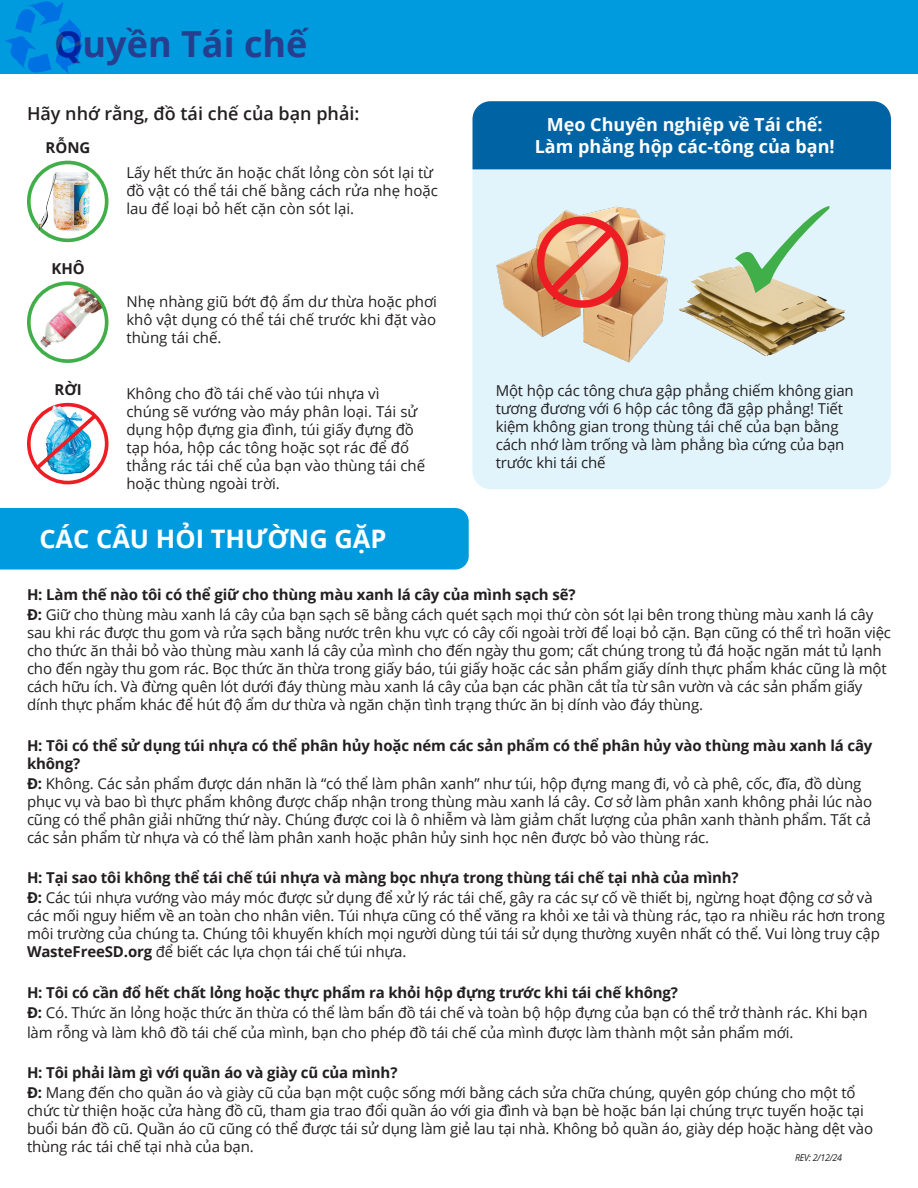
<style>
.page{position:relative;width:918px;height:1188px;background:#fff}
.page>*{position:absolute;margin:0;border:0;box-sizing:border-box;transform-origin:0 0}
.t1{font:700 36px "Open Sans";color:#253f8e}
.t2{font:700 25.5px "Open Sans";color:#fff}
.t3{font:700 18px "Open Sans";color:#fff}
.t4{font:600 18px "Open Sans";color:#231f20}
.t5{font:15px/18px "Open Sans";letter-spacing:-.01em;color:#231f20}
.t6{font:700 15px/18px "Open Sans";letter-spacing:-.01em;color:#231f20}
.Body_Text{font:italic 9.45px "Open Sans";letter-spacing:-.03em;color:#231f20;scale:.94 1}
.s1{font-weight:700}
</style>
<div class="page">
<img style="left:36px;top:167px;width:66px;height:70px">
<div style="left:27px;top:161px;width:82px;height:81px;border:4px solid #40ae49;border-radius:50%"></div>
<img style="left:27px;top:402px;width:82px;height:83px">
<img style="left:29px;top:286px;width:75px;height:71px">
<div style="left:27px;top:281px;width:82px;height:82px;border:4px solid #40ae49;border-radius:50%"></div>
<div style="left:0;top:508px;width:469px;height:62px;background:#009bde"></div>
<div style="left:472px;top:169px;width:419px;height:320px;background:#e1f4fc"></div>
<div style="left:472px;top:101px;width:419px;height:68px;background:#0063a4"></div>
<div style="left:0;top:0;width:918px;height:73px;background:#009bde"></div>
<svg style="left:4px;top:1px;width:80px;height:73px"></svg>
<img style="left:489px;top:202px;width:187px;height:166px">
<img style="left:675px;top:261px;width:176px;height:101px">
<div style="left:537px;top:216px;width:91px;height:92px;border:8px solid #ee1d23;border-radius:50%"></div>
<svg style="left:542px;top:223px;width:77px;height:78px;background:#e38b6b"></svg>
<svg style="left:735px;top:205px;width:96px;height:88px;background:#c6e5d6"></svg>
<p class="t1" style="left:54px;top:18px;width:255px">Quyền Tái chế</p>
<p class="t4" style="left:27px;top:101px;width:334px">Hãy nhớ rằng, đồ tái chế của bạn phải:</p>
<p class="t6" style="left:46px;top:138px;width:46px">RỖNG</p>
<p class="t6" style="left:51px;top:259px;width:35px">KHÔ</p>
<p class="t6" style="left:54px;top:381px;width:29px">RỜI</p>
<p class="t5" style="left:126px;top:163px;width:313px">Lấy hết thức ăn hoặc chất lỏng còn sót lại từ đồ vật có thể tái chế bằng cách rửa nhẹ hoặc lau để loại bỏ hết cặn còn sót lại.</p>
<p class="t5" style="left:126px;top:292px;width:312px;text-align:justify">Nhẹ nhàng giũ bớt độ ẩm dư thừa hoặc phơi khô vật dụng có thể tái chế trước khi đặt vào thùng tái chế.</p>
<p class="t5" style="left:126px;top:384px;width:255px">Không cho đồ tái chế vào túi nhựa vì</p>
<p class="t5" style="left:126px;top:402px;width:293px">chúng sẽ vướng vào máy phân loại. Tái sử</p>
<p class="t5" style="left:126px;top:420px;width:289px">dụng hộp đựng gia đình, túi giấy đựng đồ</p>
<p class="t5" style="left:126px;top:438px;width:284px">tạp hóa, hộp các tông hoặc sọt rác để đổ</p>
<p class="t5" style="left:126px;top:456px;width:300px">thẳng rác tái chế của bạn vào thùng tái chế</p>
<p class="t5" style="left:126px;top:474px;width:155px">hoặc thùng ngoài trời.</p>
<p class="t3" style="left:547px;top:112px;width:277px">Mẹo Chuyên nghiệp về Tái chế:</p>
<p class="t3" style="left:535px;top:133px;width:301px">Làm phẳng hộp các-tông của bạn!</p>
<p class="t5" style="left:496px;top:381px;width:360px">Một hộp các tông chưa gập phẳng chiếm không gian tương đương với 6 hộp các tông đã gập phẳng! Tiết kiệm không gian trong thùng tái chế của bạn bằng cách nhớ làm trống và làm phẳng bìa cứng của bạn trước khi tái chế</p>
<p class="t2" style="left:39px;top:520px;width:349px">CÁC CÂU HỎI THƯỜNG GẶP</p>
<p class="t6" style="left:27px;top:585px;width:550px">H: Làm thế nào tôi có thể giữ cho thùng màu xanh lá cây của mình sạch sẽ?</p>
<p class="t5" style="left:27px;top:606px;width:866px"><span class="s1">Đ:</span> Giữ cho thùng màu xanh lá cây của bạn sạch sẽ bằng cách quét sạch mọi thứ còn sót lại bên trong thùng màu xanh lá cây sau khi rác được thu gom và rửa sạch bằng nước trên khu vực có cây cối ngoài trời để loại bỏ cặn. Bạn cũng có thể trì hoãn việc cho thức ăn thải bỏ vào thùng màu xanh lá cây của mình cho đến ngày thu gom; cất chúng trong tủ đá hoặc ngăn mát tủ lạnh cho đến ngày thu gom rác. Bọc thức ăn thừa trong giấy báo, túi giấy hoặc các sản phẩm giấy dính thực phẩm khác cũng là một cách hữu ích. Và đừng quên lót dưới đáy thùng màu xanh lá cây của bạn các phần cắt tỉa từ sân vườn và các sản phẩm giấy dính thực phẩm khác để hút độ ẩm dư thừa và ngăn chặn tình trạng thức ăn bị dính vào đáy thùng.</p>
<p class="t6" style="left:27px;top:736px;width:847px">H: Tôi có thể sử dụng túi nhựa có thể phân hủy hoặc ném các sản phẩm có thể phân hủy vào thùng màu xanh lá cây không?</p>
<p class="t5" style="left:27px;top:774px;width:847px"><span class="s1">Đ:</span> Không. Các sản phẩm được dán nhãn là “có thể làm phân xanh” như túi, hộp đựng mang đi, vỏ cà phê, cốc, đĩa, đồ dùng phục vụ và bao bì thực phẩm không được chấp nhận trong thùng màu xanh lá cây. Cơ sở làm phân xanh không phải lúc nào cũng có thể phân giải những thứ này. Chúng được coi là ô nhiễm và làm giảm chất lượng của phân xanh thành phẩm. Tất cả các sản phẩm từ nhựa và có thể làm phân xanh hoặc phân hủy sinh học nên được bỏ vào thùng rác.</p>
<p class="t6" style="left:27px;top:868px;width:713px">H: Tại sao tôi không thể tái chế túi nhựa và màng bọc nhựa trong thùng tái chế tại nhà của mình?</p>
<p class="t5" style="left:27px;top:888px;width:859px"><span class="s1">Đ:</span> Các túi nhựa vướng vào máy móc được sử dụng để xử lý rác tái chế, gây ra các sự cố về thiết bị, ngừng hoạt động cơ sở và các mối nguy hiểm về an toàn cho nhân viên. Túi nhựa cũng có thể văng ra khỏi xe tải và thùng rác, tạo ra nhiều rác hơn trong môi trường của chúng ta. Chúng tôi khuyến khích mọi người dùng túi tái sử dụng thường xuyên nhất có thể. Vui lòng truy cập <span class="s1">WasteFreeSD.org</span> để biết các lựa chọn tái chế túi nhựa.</p>
<p class="t6" style="left:27px;top:983px;width:653px">H: Tôi có cần đổ hết chất lỏng hoặc thực phẩm ra khỏi hộp đựng trước khi tái chế không?</p>
<p class="t5" style="left:27px;top:1003px;width:842px"><span class="s1">Đ:</span> Có. Thức ăn lỏng hoặc thức ăn thừa có thể làm bẩn đồ tái chế và toàn bộ hộp đựng của bạn có thể trở thành rác. Khi bạn</p>
<p class="t5" style="left:27px;top:1023px;width:768px">làm rỗng và làm khô đồ tái chế của mình, bạn cho phép đồ tái chế của mình được làm thành một sản phẩm mới.</p>
<p class="t6" style="left:27px;top:1063px;width:372px">H: Tôi phải làm gì với quần áo và giày cũ của mình?</p>
<p class="t5" style="left:27px;top:1084px;width:848px"><span class="s1">Đ:</span> Mang đến cho quần áo và giày cũ của bạn một cuộc sống mới bằng cách sửa chữa chúng, quyên góp chúng cho một tổ chức từ thiện hoặc cửa hàng đồ cũ, tham gia trao đổi quần áo với gia đình và bạn bè hoặc bán lại chúng trực tuyến hoặc tại buổi bán đồ cũ. Quần áo cũ cũng có thể được tái sử dụng làm giẻ lau tại nhà. Không bỏ quần áo, giày dép hoặc hàng dệt vào thùng rác tái chế tại nhà của bạn.</p>
<p class="Body_Text" style="left:795px;top:1151px;width:51px">REV: 2/12/24</p>
</div>
